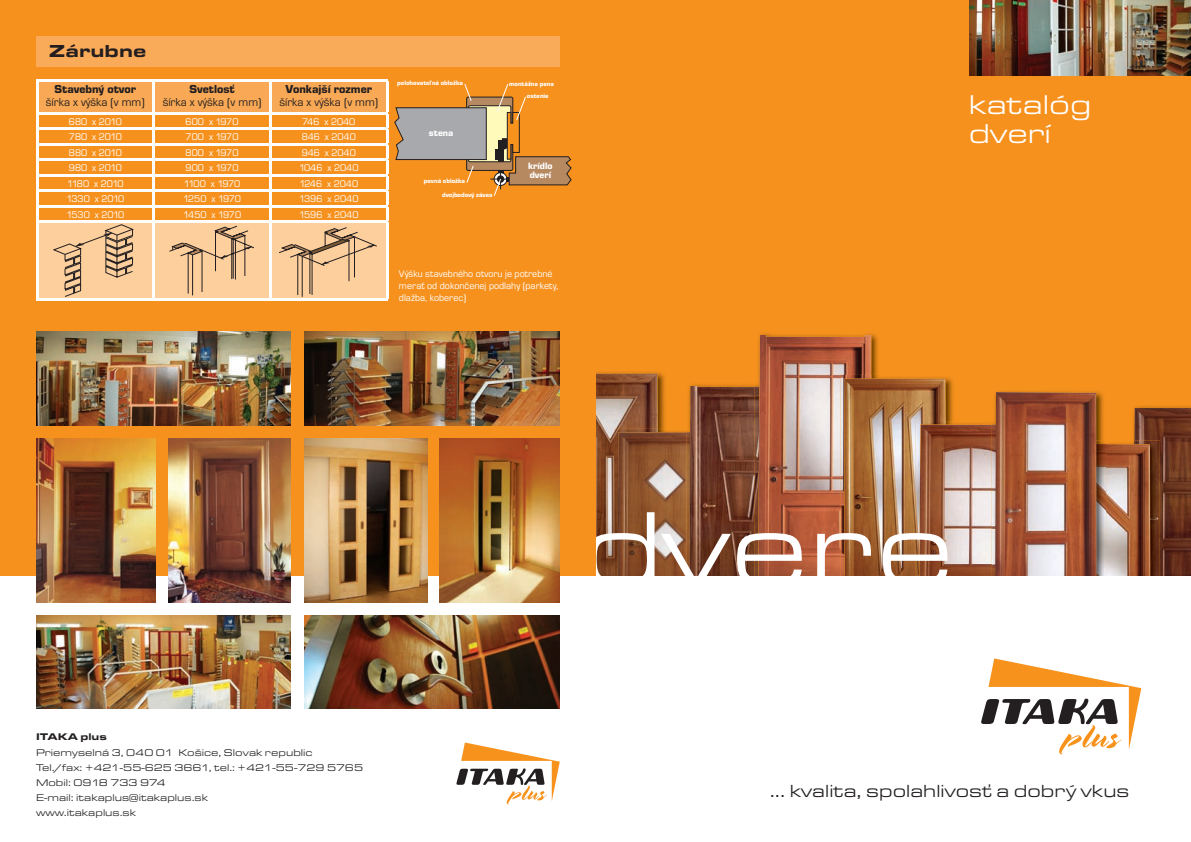
<style>
.page{position:relative;width:1191px;height:842px;background:#fff}
.page>*{position:absolute;margin:0;border:0;box-sizing:border-box;transform-origin:0 0}
.t1{font:108px "Eurostile TCE Regu Exte";letter-spacing:.005em;color:#fff}
.t2{font:28px/29.2px "Eurostile TCE Regu Exte";color:#fff}
.t3{font:18px "Eurostile TCE Regu Exte";color:#231f20}
.t4{font:18px "Eurostile TCE Blac Exte";color:#231f20}
.t5{font:12px "Eurostile TCE";color:#231f20}
.t6{font:12px "Eurostile TCE Blac";color:#231f20}
.t7{font:10px/12px "Eurostile TCE";color:#fff}
.t8{font:10px/15.2px "Eurostile TCE Regu Exte";color:#231f20}
.t9{font:10px "Eurostile TCE";letter-spacing:-.025em;color:#fff}
.t10{font:10px "Eurostile TCE";letter-spacing:-.075em;color:#fff}
.t11{font:10px "Eurostile TCE Blac Exte";color:#231f20}
.t12{font:9.6px/9px "Eurostile TCE Blac";color:#fff}
.t13{font:6.6px/12.7px "Eurostile TCE Blac";color:#fff}
</style>
<div class="page">
<div style="left:595px;top:0;width:596px;height:842px;background:#f6911e"></div>
<img style="left:1134px;top:408px;width:57px;height:168px">
<img style="left:1134px;top:441px;width:25px;height:135px">
<img style="left:1106px;top:444px;width:44px;height:132px">
<img style="left:596px;top:372px;width:69px;height:57px">
<img style="left:596px;top:373px;width:62px;height:203px">
<img style="left:614px;top:429px;width:44px;height:30px">
<img style="left:614px;top:459px;width:3px;height:117px">
<img style="left:617px;top:432px;width:69px;height:144px">
<img style="left:686px;top:432px;width:4px;height:144px">
<img style="left:690px;top:386px;width:64px;height:190px">
<img style="left:761px;top:333px;width:117px;height:42px">
<img style="left:754px;top:387px;width:4px;height:189px">
<img style="left:758px;top:335px;width:113px;height:241px">
<img style="left:880px;top:377px;width:73px;height:44px">
<img style="left:840px;top:375px;width:31px;height:201px">
<img style="left:844px;top:378px;width:101px;height:198px">
<img style="left:915px;top:421px;width:30px;height:155px">
<img style="left:918px;top:424px;width:73px;height:152px">
<img style="left:994px;top:391px;width:110px;height:50px">
<img style="left:1096px;top:444px;width:10px;height:132px">
<img style="left:991px;top:425px;width:4px;height:151px">
<img style="left:995px;top:392px;width:101px;height:184px">
<div style="left:595px;top:576px;width:596px;height:266px;background:#fff"></div>
<div style="left:0;top:0;width:595px;height:842px;background:#f6911e"></div>
<div style="left:36px;top:36px;width:523px;height:30px;background:#faab59"></div>
<svg style="left:981px;top:658px;width:160px;height:96px"></svg>
<img style="left:969px;top:0;width:222px;height:76px">
<div style="left:0;top:576px;width:595px;height:266px;background:#fff"></div>
<img style="left:440px;top:438px;width:119px;height:164px">
<img style="left:305px;top:438px;width:122px;height:164px">
<img style="left:36px;top:438px;width:119px;height:164px">
<hr style="left:36px;top:79px;width:118px;height:2px;background:#fff">
<hr style="left:154px;top:79px;width:116px;height:2px;background:#fff">
<hr style="left:270px;top:79px;width:118px;height:2px;background:#fff">
<hr style="left:36px;top:299px;width:118px;height:2px;background:#fff">
<hr style="left:154px;top:299px;width:116px;height:2px;background:#fff">
<hr style="left:270px;top:299px;width:118px;height:2px;background:#fff">
<svg style="left:36px;top:81px;width:352px;height:218px"></svg>
<svg style="left:394px;top:84px;width:177px;height:112px"></svg>
<svg style="left:456px;top:742px;width:104px;height:62px"></svg>
<img style="left:36px;top:331px;width:255px;height:94px">
<img style="left:305px;top:331px;width:254px;height:94px">
<img style="left:36px;top:615px;width:255px;height:94px">
<img style="left:305px;top:615px;width:254px;height:94px">
<img style="left:168px;top:438px;width:123px;height:164px">
<h3 class="t4" style="left:49px;top:40px;width:99px">Zárubne</h3>
<p class="t6" style="left:54px;top:83px;width:83px">Stavebný otvor</p>
<p class="t5" style="left:46px;top:95px;width:100px">šírka x výška (v mm)</p>
<p class="t6" style="left:189px;top:83px;width:47px">Svetlosť</p>
<p class="t5" style="left:163px;top:95px;width:100px">šírka x výška (v mm)</p>
<p class="t6" style="left:285px;top:83px;width:88px">Vonkajší rozmer</p>
<p class="t5" style="left:279px;top:95px;width:100px">šírka x výška (v mm)</p>
<p class="t7" style="left:69px;top:116px;width:54px">680 x 2010</p>
<p class="t7" style="left:186px;top:116px;width:54px">600 x 1970</p>
<p class="t7" style="left:302px;top:116px;width:55px">746 x 2040</p>
<p class="t7" style="left:69px;top:131px;width:54px">780 x 2010</p>
<p class="t7" style="left:186px;top:131px;width:54px">700 x 1970</p>
<p class="t7" style="left:302px;top:131px;width:56px">846 x 2040</p>
<p class="t7" style="left:69px;top:147px;width:54px">880 x 2010</p>
<p class="t7" style="left:186px;top:147px;width:54px">800 x 1970</p>
<p class="t7" style="left:302px;top:147px;width:56px">946 x 2040</p>
<p class="t7" style="left:69px;top:162px;width:54px">980 x 2010</p>
<p class="t7" style="left:186px;top:162px;width:54px">900 x 1970</p>
<p class="t7" style="left:299px;top:162px;width:61px">1046 x 2040</p>
<p class="t10" style="left:67px;top:178px;width:58px">1180 x 2010</p>
<p class="t10" style="left:184px;top:178px;width:58px">1100 x 1970</p>
<p class="t7" style="left:299px;top:178px;width:60px">1246 x 2040</p>
<p class="t9" style="left:66px;top:194px;width:59px">1330 x 2010</p>
<p class="t9" style="left:183px;top:194px;width:59px">1250 x 1970</p>
<p class="t7" style="left:299px;top:193px;width:61px">1396 x 2040</p>
<p class="t9" style="left:66px;top:209px;width:59px">1530 x 2010</p>
<p class="t9" style="left:183px;top:209px;width:60px">1450 x 1970</p>
<p class="t7" style="left:299px;top:209px;width:61px">1596 x 2040</p>
<p class="t13" style="left:397px;top:77px;width:67px">polohovateľná obložka</p>
<p class="t12" style="left:429px;top:128px;width:26px">stena</p>
<p class="t13" style="left:424px;top:175px;width:43px">pevná obložka</p>
<p class="t13" style="left:442px;top:188px;width:52px">dvojbodový záves</p>
<p class="t13" style="left:527px;top:77px;width:29px;text-indent:-18px">montážna pena ostenie</p>
<p class="t12" style="left:528px;top:162px;width:26px">krídlo dverí</p>
<p class="t7" style="left:399px;top:267px;width:161px">Výšku stavebného otvoru je potrebné merať od dokončenej podlahy (parkety, dlažba, koberec)</p>
<h2 class="t2" style="left:969px;top:90px;width:124px">katalóg dverí</h2>
<p class="t11" style="left:36px;top:731px;width:72px">ITAKA plus</p>
<p class="t8" style="left:36px;top:745px;width:328px">Priemyselná 3, 040 01 Košice, Slovak republic<br>Tel./fax: +421-55-625 3661, tel.: +421-55-729 5765<br>Mobil: 0918 733 974<br>E-mail: itakaplus@itakaplus.sk<br>www.itakaplus.sk</p>
<h1 class="t1" style="left:581px;top:491px;width:374px">dvere</h1>
<h3 class="t3" style="left:769px;top:781px;width:361px">... kvalita, spolahlivosť a dobrý vkus</h3>
</div>
